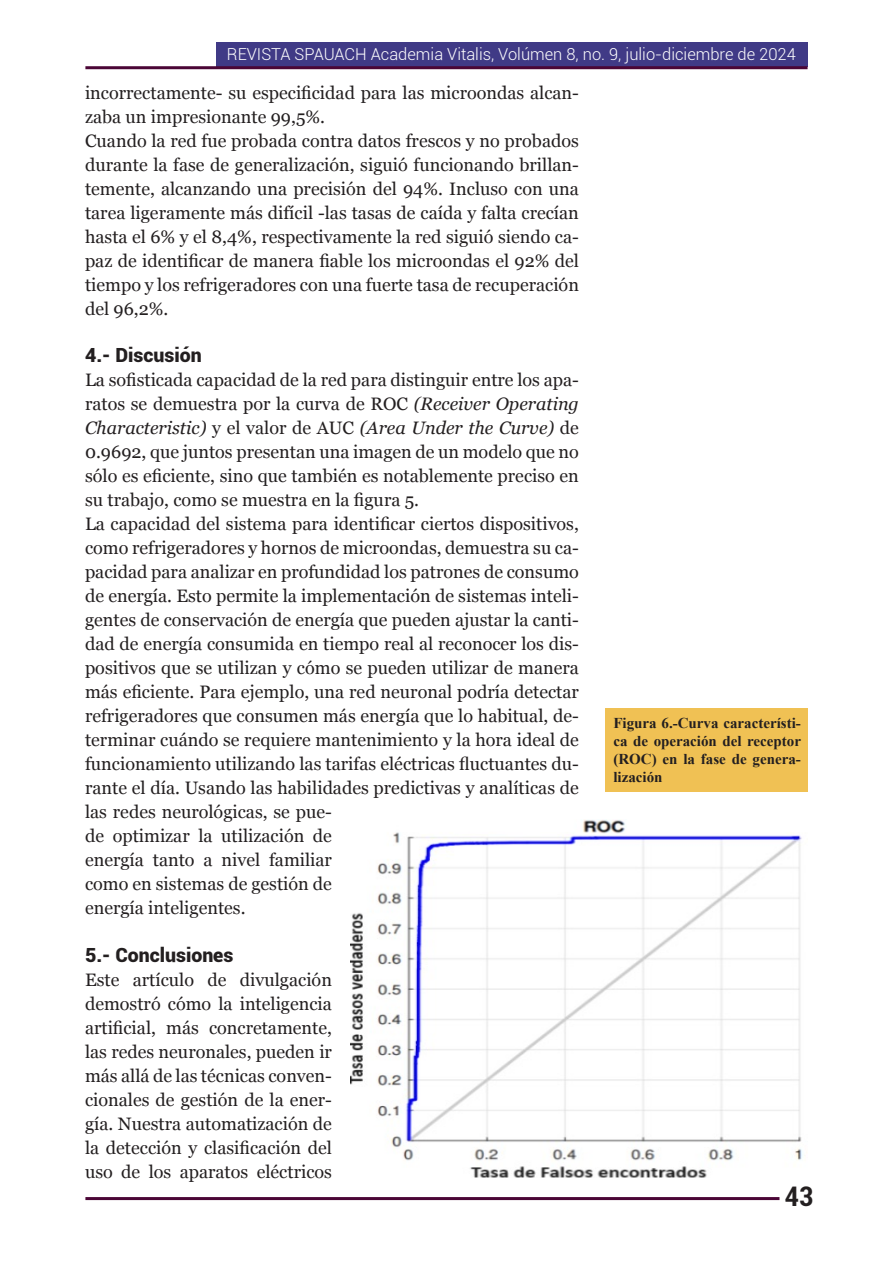
<style>
.page{position:relative;width:893px;height:1263px;background:#fff}
.page>*{position:absolute;margin:0;border:0;box-sizing:border-box;transform-origin:0 0}
.t1{font:700 condensed 27px "Roboto";color:#231f20}
.subtitulo{font:900 19.5px "Roboto";color:#231f20}
.parrafo{font:18px/24px "Georgia";color:#231f20;text-align:justify}
.t2{font:300 16.5px "Roboto";color:#fff}
.pie_de_foto{font:700 15px/18px "Times New Roman";color:#231f20;text-align:justify}
.s1{font-style:italic}
</style>
<div class="page">
<div style="left:216px;top:43px;width:591px;height:24px;background:#403a86"></div>
<div style="left:85px;top:66px;width:722px;height:3px;background:#403a86;border:2px solid #4b0636"></div>
<div style="left:85px;top:1197px;width:694px;height:3px;background:#403a86;border:2px solid #4b0636"></div>
<img style="left:350px;top:819px;width:453px;height:359px">
<div style="left:605px;top:708px;width:203px;height:84px;background:#f0c154"></div>
<p class="t2" style="left:227px;top:42px;width:570px">REVISTA SPAUACH Academia Vitalis, Volúmen 8, no. 9, julio-diciembre de 2024</p>
<p class="parrafo" style="left:85px;top:80px;width:495px">incorrectamente- su especificidad para las microondas alcan&shy;zaba un impresionante 99,5%.</p>
<p class="parrafo" style="left:85px;top:128px;width:495px">Cuando la red fue probada contra datos frescos y no probados durante la fase de generalización, siguió funcionando brillan&shy;temente, alcanzando una precisión del 94%. Incluso con una tarea ligeramente más difícil -las tasas de caída y falta crecían hasta el 6% y el 8,4%, respectivamente la red siguió siendo ca&shy;paz de identificar de manera fiable los microondas el 92% del tiempo y los refrigeradores con una fuerte tasa de recuperación del 96,2%.</p>
<p class="subtitulo" style="left:85px;top:341px;width:118px">4.- Discusión</p>
<p class="parrafo" style="left:85px;top:367px;width:495px">La sofisticada capacidad de la red para distinguir entre los apa&shy;ratos se demuestra por la curva de ROC <span class="s1">(Receiver Operating Characteristic)</span> y el valor de AUC <span class="s1">(Area Under the Curve)</span> de 0.9692, que juntos presentan una imagen de un modelo que no sólo es eficiente, sino que también es notablemente preciso en su trabajo, como se muestra en la figura 5.</p>
<p class="parrafo" style="left:85px;top:511px;width:495px;text-align:left">La capacidad del sistema para identificar ciertos dispositivos, como refrigeradores y hornos de microondas, demuestra su ca&shy;pacidad para analizar en profundidad los patrones de consumo de energía. Esto permite la implementación de sistemas inteli&shy;gentes de conservación de energía que pueden ajustar la canti&shy;dad de energía consumida en tiempo real al reconocer los dis&shy;positivos que se utilizan y cómo se pueden utilizar de manera más eficiente. Para ejemplo, una red neuronal podría detectar refrigeradores que consumen más energía que lo habitual, de&shy;terminar cuándo se requiere mantenimiento y la hora ideal de funcionamiento utilizando las tarifas eléctricas fluctuantes du&shy;rante el día. Usando las habilidades predictivas y analíticas de las redes neurológicas, se pue-<br>de optimizar la utilización de<br>energía tanto a nivel familiar<br>como en sistemas de gestión de<br>energía inteligentes.</p>
<p class="subtitulo" style="left:85px;top:941px;width:150px">5.- Conclusiones</p>
<p class="parrafo" style="left:85px;top:967px;width:248px">Este artículo de divulgación demostró cómo la inteligencia artificial, más concretamente, las redes neuronales, pueden ir más allá de las técnicas conven&shy;cionales de gestión de la ener&shy;gía. Nuestra automatización de la detección y clasificación del uso de los aparatos eléctricos</p>
<p class="pie_de_foto" style="left:613px;top:713px;width:189px">Figura 6.-Curva característi&shy;ca de operación del receptor (ROC) en la fase de genera&shy;lización</p>
<h1 class="t1" style="left:785px;top:1177px;width:30px">43</h1>
</div>
